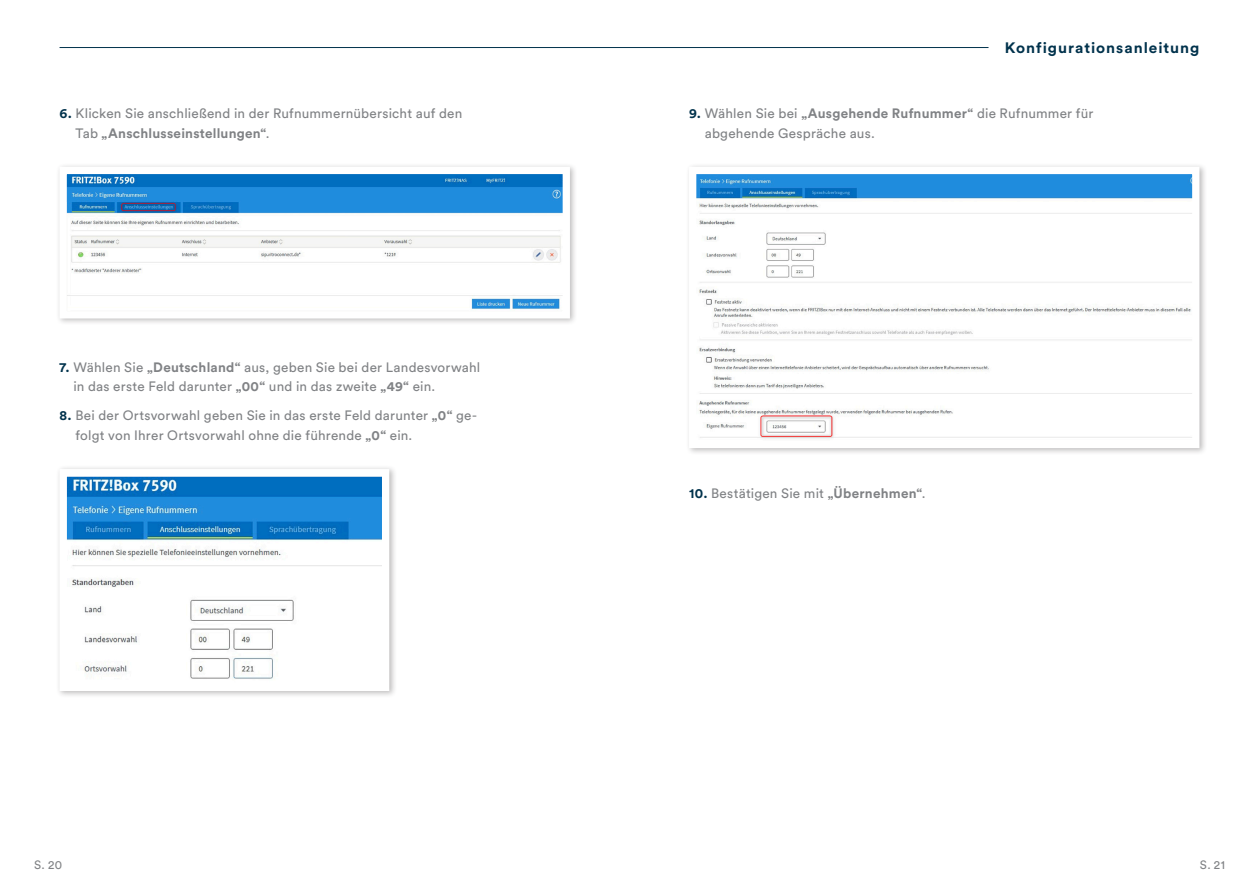
<style>
.page{position:relative;width:1259px;height:893px;background:#fff}
.page>*{position:absolute;margin:0;border:0;box-sizing:border-box;transform-origin:0 0}
.t1{font:700 15px "Circular Std";letter-spacing:.06em;color:#00324c}
.t2{font:13.5px/19.5px "Circular Std";letter-spacing:.015em;color:#808285}
.t3{font:12px "Circular Std";color:#808285}
.s1{font-weight:700;color:#00324c}
.s2{font-weight:700}
</style>
<div class="page">
<hr style="left:60px;top:47px;width:928px;height:1px;background:#00324c">
<div style="left:56px;top:163px;width:522px;height:163px;background:#231f20;opacity:.3"></div>
<svg style="left:56px;top:163px;width:517px;height:159px"></svg>
<div style="left:56px;top:465px;width:341px;height:233px;background:#f3f3f3"></div>
<svg style="left:56px;top:465px;width:337px;height:230px"></svg>
<svg style="left:688px;top:165px;width:515px;height:287px"></svg>
<p class="t2" style="left:76px;top:103px;width:388px;text-indent:-16px"><span class="s1">6.</span> Klicken Sie anschließend in der Rufnummernübersicht auf den<br>Tab <span class="s2">„Anschlusseinstellungen“</span>.</p>
<p class="t2" style="left:73px;top:357px;width:408px;text-indent:-14px"><span class="s1">7.</span> Wählen Sie <span class="s2">„Deutschland“</span> aus, geben Sie bei der Landesvorwahl in das erste Feld darunter <span class="s2">„00“</span> und in das zweite <span class="s2">„49“</span> ein.</p>
<p class="t2" style="left:75px;top:406px;width:403px;text-indent:-16px"><span class="s1">8.</span> Bei der Ortsvorwahl geben Sie in das erste Feld darunter <span class="s2">„0“</span> ge&shy;folgt von Ihrer Ortsvorwahl ohne die führende <span class="s2">„0“</span> ein.</p>
<p class="t1" style="left:1005px;top:38px;width:196px">Konfigurationsanleitung</p>
<p class="t2" style="left:705px;top:103px;width:390px;text-indent:-16px"><span class="s1">9.</span> Wählen Sie bei <span class="s2">„Ausgehende Rufnummer“</span> die Rufnummer für abgehende Gespräche aus.</p>
<p class="t2" style="left:689px;top:484px;width:238px"><span class="s1">10.</span> Bestätigen Sie mit <span class="s2">„Übernehmen“</span>.</p>
<p class="t3" style="left:34px;top:857px;width:30px">S. 20</p>
<p class="t3" style="left:1200px;top:857px;width:27px">S. 21</p>
</div>
